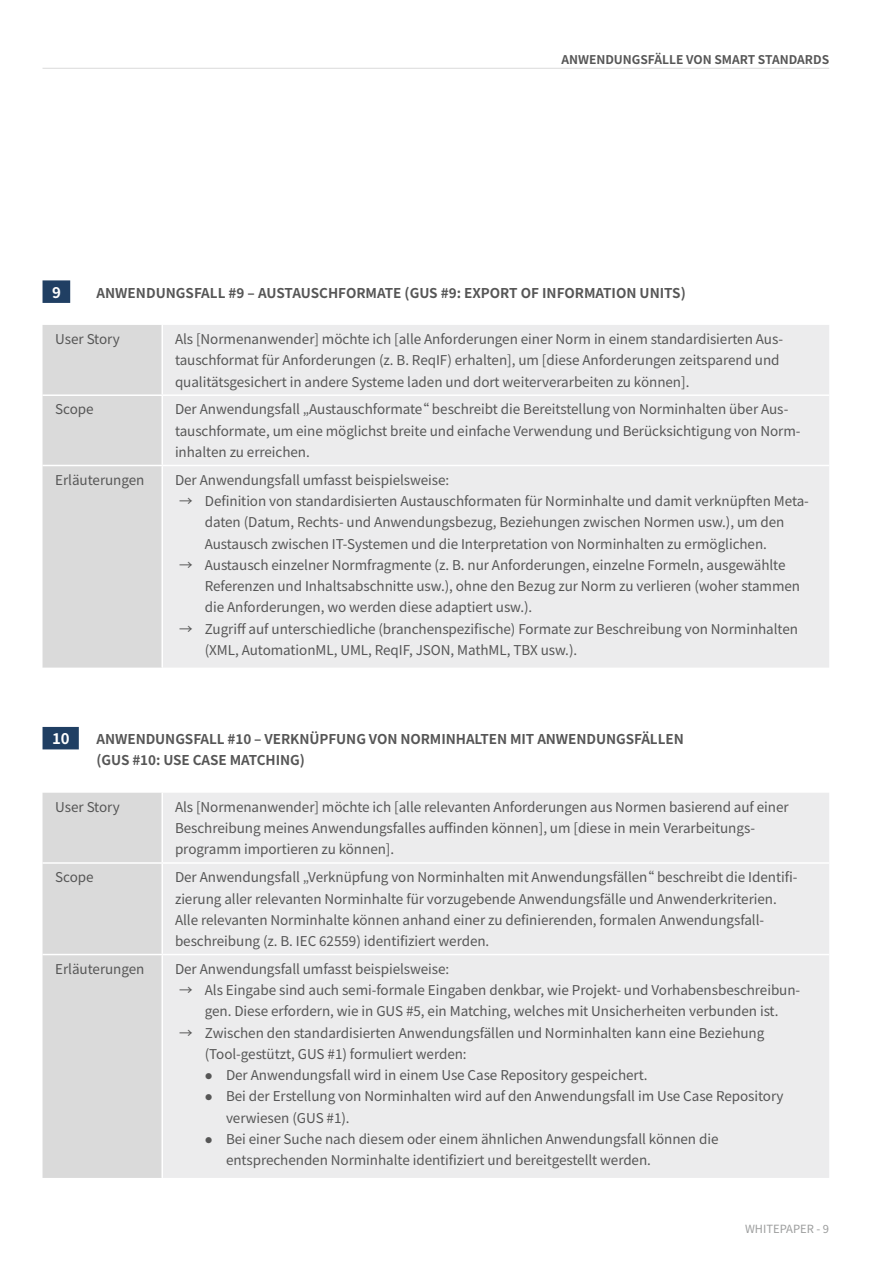
<style>
.page{position:relative;width:893px;height:1263px;background:#fff}
.page>*{position:absolute;margin:0;border:0;box-sizing:border-box;transform-origin:0 0}
._05_Zwischenüberschr{font:700 15px "Noto Sans TC";color:#fff}
._06_Fließtext{font:13.5px/21.3px "Noto Sans TC";letter-spacing:-.005em;color:#565656}
.Bullet_punkt_Tabelle{font:13.5px/21.3px "Noto Sans TC";letter-spacing:-.005em;color:#565656}
._05_Zwischenüberschr-2{font:700 13.5px/21.3px "Noto Sans TC";letter-spacing:-.005em;color:#565656}
._05_KAPITEL-RECHTS{font:700 12px "Noto Sans TC";color:#565656}
.t1{font:11.25px "Noto Sans TC";color:#9c9d9d}
</style>
<div class="page">
<div style="left:43px;top:280px;width:27px;height:23px;background:#203f63"></div>
<div style="left:43px;top:727px;width:36px;height:22px;background:#203f63"></div>
<div style="left:43px;top:325px;width:118px;height:343px;background:#dadada"></div>
<div style="left:163px;top:325px;width:666px;height:343px;background:#ececed"></div>
<hr style="left:43px;top:394px;width:119px;height:2px;background:#fff">
<hr style="left:162px;top:394px;width:667px;height:2px;background:#fff">
<hr style="left:43px;top:465px;width:119px;height:1px;background:#fff">
<hr style="left:162px;top:465px;width:667px;height:1px;background:#fff">
<div style="left:43px;top:793px;width:118px;height:385px;background:#dadada"></div>
<div style="left:163px;top:793px;width:666px;height:385px;background:#ececed"></div>
<hr style="left:43px;top:862px;width:119px;height:2px;background:#fff">
<hr style="left:162px;top:862px;width:667px;height:2px;background:#fff">
<hr style="left:43px;top:954px;width:119px;height:1px;background:#fff">
<hr style="left:162px;top:954px;width:667px;height:1px;background:#fff">
<hr style="left:43px;top:68px;width:786px;height:1px;background:#dadada">
<p class="_05_KAPITEL-RECHTS" style="left:561px;top:53px;width:269px">ANWENDUNGSFÄLLE VON SMART STANDARDS</p>
<p class="_05_Zwischenüberschr" style="left:52px;top:284px;width:10px">9</p>
<p class="_05_Zwischenüberschr-2" style="left:97px;top:282px;width:591px">ANWENDUNGSFALL #9 – AUSTAUSCHFORMATE (GUS #9: EXPORT OF INFORMATION UNITS)</p>
<p class="_06_Fließtext" style="left:55px;top:329px;width:66px">User Story</p>
<p class="_06_Fließtext" style="left:175px;top:329px;width:610px">Als [Normenanwender] möchte ich [alle Anforderungen einer Norm in einem standardisierten Aus&shy;tauschformat für Anforderungen (z. B. ReqIF) erhalten], um [diese Anforderungen zeitsparend und qualitätsgesichert in andere Systeme laden und dort weiterverarbeiten zu können].</p>
<p class="_06_Fließtext" style="left:55px;top:399px;width:40px">Scope</p>
<p class="_06_Fließtext" style="left:175px;top:399px;width:627px">Der Anwendungsfall „Austauschformate“ beschreibt die Bereitstellung von Norminhalten über Aus&shy;tauschformate, um eine möglichst breite und einfache Verwendung und Berücksichtigung von Norm&shy;inhalten zu erreichen.</p>
<p class="_06_Fließtext" style="left:55px;top:469px;width:91px">Erläuterungen</p>
<p class="_06_Fließtext" style="left:175px;top:469px;width:276px">Der Anwendungsfall umfasst beispielsweise:</p>
<p class="_06_Fließtext" style="left:205px;top:491px;width:606px;text-indent:-26px">→ Definition von standardisierten Austauschformaten für Norminhalte und damit verknüpften Meta&shy;daten (Datum, Rechts- und Anwendungsbezug, Beziehungen zwischen Normen usw.), um den<br>Austausch zwischen IT-Systemen und die Interpretation von Norminhalten zu ermöglichen.</p>
<p class="_06_Fließtext" style="left:205px;top:554px;width:597px;text-indent:-26px">→ Austausch einzelner Normfragmente (z. B. nur Anforderungen, einzelne Formeln, ausgewählte<br>Referenzen und Inhaltsabschnitte usw.), ohne den Bezug zur Norm zu verlieren (woher stammen die Anforderungen, wo werden diese adaptiert usw.).</p>
<p class="_06_Fließtext" style="left:205px;top:618px;width:595px;text-indent:-26px">→ Zugriff auf unterschiedliche (branchenspezifische) Formate zur Beschreibung von Norminhalten (XML, AutomationML, UML, ReqIF, JSON, MathML, TBX usw.).</p>
<p class="_05_Zwischenüberschr" style="left:52px;top:730px;width:19px">10</p>
<p class="_05_Zwischenüberschr-2" style="left:97px;top:729px;width:589px">ANWENDUNGSFALL #10 – VERKNÜPFUNG VON NORMINHALTEN MIT ANWENDUNGSFÄLLEN (GUS #10: USE CASE MATCHING)</p>
<p class="_06_Fließtext" style="left:55px;top:797px;width:66px">User Story</p>
<p class="_06_Fließtext" style="left:175px;top:797px;width:615px">Als [Normenanwender] möchte ich [alle relevanten Anforderungen aus Normen basierend auf einer<br>Beschreibung meines Anwendungsfalles auffinden können], um [diese in mein Verarbeitungs&shy;programm importieren zu können].</p>
<p class="_06_Fließtext" style="left:55px;top:867px;width:40px">Scope</p>
<p class="_06_Fließtext" style="left:175px;top:867px;width:624px">Der Anwendungsfall „Verknüpfung von Norminhalten mit Anwendungsfällen“ beschreibt die Identifi&shy;zierung aller relevanten Norminhalte für vorzugebende Anwendungsfälle und Anwenderkriterien.<br>Alle relevanten Norminhalte können anhand einer zu definierenden, formalen Anwendungsfall&shy;beschreibung (z. B. IEC 62559) identifiziert werden.</p>
<p class="_06_Fließtext" style="left:55px;top:958px;width:91px">Erläuterungen</p>
<p class="_06_Fließtext" style="left:175px;top:958px;width:276px">Der Anwendungsfall umfasst beispielsweise:</p>
<p class="_06_Fließtext" style="left:179px;top:980px;width:622px;text-align:center">→ Als Eingabe sind auch semi-formale Eingaben denkbar, wie Projekt- und Vorhabensbeschreibun&shy;gen. Diese erfordern, wie in GUS #5, ein Matching, welches mit Unsicherheiten verbunden ist.</p>
<p class="_06_Fließtext" style="left:205px;top:1022px;width:561px;text-indent:-26px">→ Zwischen den standardisierten Anwendungsfällen und Norminhalten kann eine Beziehung (Tool-gestützt, GUS #1) formuliert werden:</p>
<p class="Bullet_punkt_Tabelle" style="left:205px;top:1065px;width:444px">● Der Anwendungsfall wird in einem Use Case Repository gespeichert.</p>
<p class="Bullet_punkt_Tabelle" style="left:226px;top:1086px;width:559px;text-indent:-21px">● Bei der Erstellung von Norminhalten wird auf den Anwendungsfall im Use Case Repository verwiesen (GUS #1).</p>
<p class="Bullet_punkt_Tabelle" style="left:226px;top:1128px;width:494px;text-indent:-21px">● Bei einer Suche nach diesem oder einem ähnlichen Anwendungsfall können die entsprechenden Norminhalte identifiziert und bereitgestellt werden.</p>
<p class="t1" style="left:745px;top:1223px;width:86px">WHITEPAPER - 9</p>
</div>
